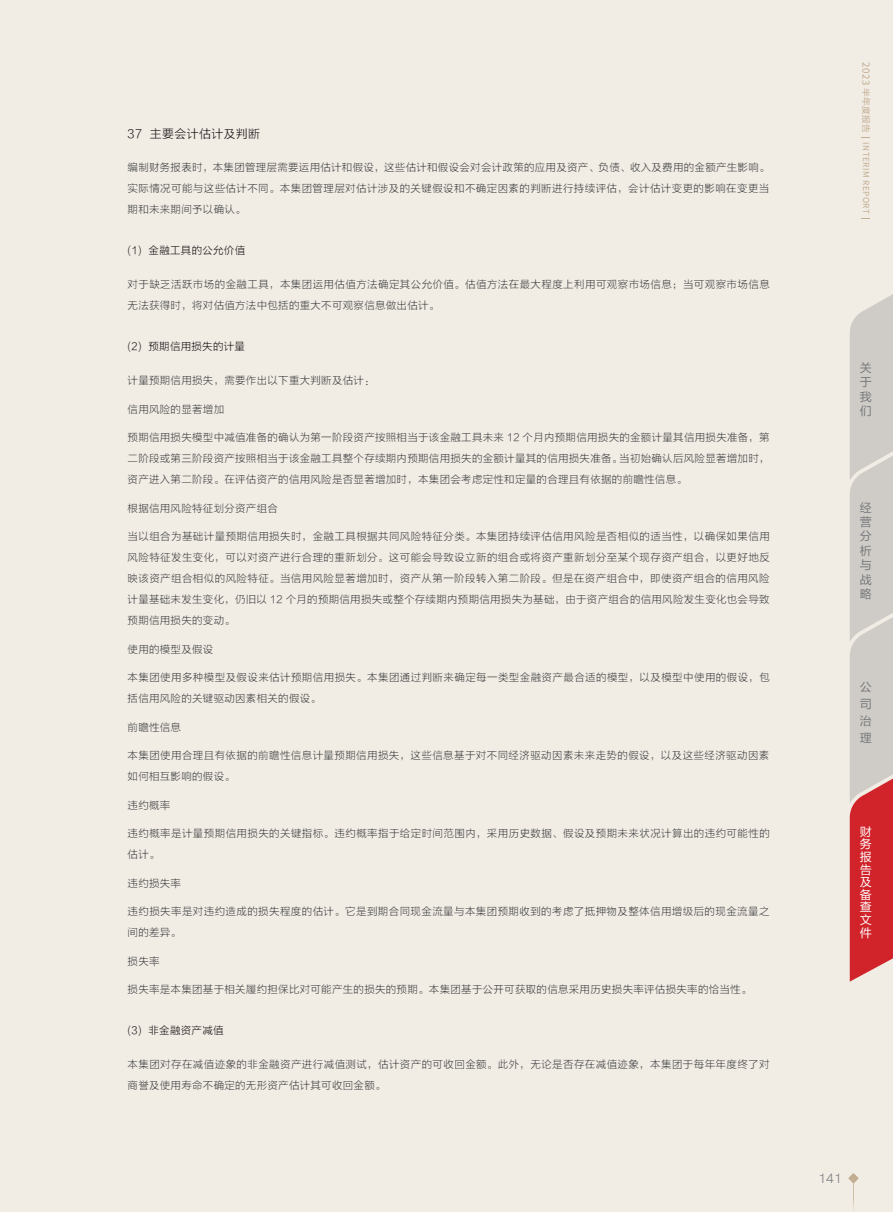
<style>
.page{position:relative;width:893px;height:1212px;background:#f1ece4}
.page>*{position:absolute;margin:0;border:0;box-sizing:border-box;transform-origin:0 0}
.t1{font:13.5px "HK Grotesk";color:#808285}
.t2{font:12px/14.4px "FZLTHJW GB1 0";color:#76787b;text-align:justify}
.t3{font:12px "FZLTXHK";letter-spacing:.025em;color:#231f20}
.t4{font:12px/12.6px "FZLTHJW GB1 0";color:#fff;text-align:justify}
.t5{font:10.5px/21px "FZLTXHK";letter-spacing:.035em;color:#4b4c4d}
.t6{font:10.5px "FZLTXHK";letter-spacing:.025em;color:#231f20}
.t7{font:9.75px "Source Han Sans CN";color:#c3ae92}
.t8{font:8.7px "FZLTHJW GB1 0";letter-spacing:.05em;color:#c3ae92}
.t9{font:8.25px "Source Han Sans CN";letter-spacing:.05em;color:#c3ae92}
</style>
<div class="page">
<svg style="left:848px;top:1173px;width:10px;height:10px"></svg>
<svg style="left:853px;top:1182px;width:1px;height:28px"></svg>
<svg style="left:850px;top:294px;width:43px;height:687px;background:#d1a19f"></svg>
<p class="t3" style="left:128px;top:127px;width:134px">37 主要会计估计及判断</p>
<p class="t5" style="left:128px;top:157px;width:644px;text-align:justify">编制财务报表时，本集团管理层需要运用估计和假设，这些估计和假设会对会计政策的应用及资产、负债、收入及费用的金额产生影响。实际情况可能与这些估计不同。本集团管理层对估计涉及的关键假设和不确定因素的判断进行持续评估，会计估计变更的影响在变更当期和未来期间予以确认。</p>
<p class="t6" style="left:128px;top:244px;width:119px">(1) 金融工具的公允价值</p>
<p class="t5" style="left:128px;top:274px;width:644px">对于缺乏活跃市场的金融工具，本集团运用估值方法确定其公允价值。估值方法在最大程度上利用可观察市场信息；当可观察市场信息无法获得时，将对估值方法中包括的重大不可观察信息做出估计。</p>
<p class="t6" style="left:128px;top:340px;width:119px">(2) 预期信用损失的计量</p>
<p class="t5" style="left:128px;top:370px;width:249px">计量预期信用损失，需要作出以下重大判断及估计：</p>
<p class="t5" style="left:128px;top:399px;width:98px">信用风险的显著增加</p>
<p class="t5" style="left:128px;top:427px;width:644px;text-align:justify">预期信用损失模型中减值准备的确认为第一阶段资产按照相当于该金融工具未来 12 个月内预期信用损失的金额计量其信用损失准备，第二阶段或第三阶段资产按照相当于该金融工具整个存续期内预期信用损失的金额计量其的信用损失准备。当初始确认后风险显著增加时，资产进入第二阶段。在评估资产的信用风险是否显著增加时，本集团会考虑定性和定量的合理且有依据的前瞻性信息。</p>
<p class="t5" style="left:128px;top:498px;width:152px">根据信用风险特征划分资产组合</p>
<p class="t5" style="left:128px;top:526px;width:644px;text-align:justify">当以组合为基础计量预期信用损失时，金融工具根据共同风险特征分类。本集团持续评估信用风险是否相似的适当性，以确保如果信用风险特征发生变化，可以对资产进行合理的重新划分。这可能会导致设立新的组合或将资产重新划分至某个现存资产组合，以更好地反映该资产组合相似的风险特征。当信用风险显著增加时，资产从第一阶段转入第二阶段。但是在资产组合中，即使资产组合的信用风险计量基础未发生变化，仍旧以 12 个月的预期信用损失或整个存续期内预期信用损失为基础，由于资产组合的信用风险发生变化也会导致预期信用损失的变动。</p>
<p class="t5" style="left:128px;top:639px;width:87px">使用的模型及假设</p>
<p class="t5" style="left:128px;top:667px;width:644px">本集团使用多种模型及假设来估计预期信用损失。本集团通过判断来确定每一类型金融资产最合适的模型，以及模型中使用的假设，包括信用风险的关键驱动因素相关的假设。</p>
<p class="t5" style="left:128px;top:717px;width:55px">前瞻性信息</p>
<p class="t5" style="left:128px;top:745px;width:643px">本集团使用合理且有依据的前瞻性信息计量预期信用损失，这些信息基于对不同经济驱动因素未来走势的假设，以及这些经济驱动因素如何相互影响的假设。</p>
<p class="t5" style="left:128px;top:795px;width:44px">违约概率</p>
<p class="t5" style="left:128px;top:823px;width:644px">违约概率是计量预期信用损失的关键指标。违约概率指于给定时间范围内，采用历史数据、假设及预期未来状况计算出的违约可能性的估计。</p>
<p class="t5" style="left:128px;top:873px;width:55px">违约损失率</p>
<p class="t5" style="left:128px;top:901px;width:643px">违约损失率是对违约造成的损失程度的估计。它是到期合同现金流量与本集团预期收到的考虑了抵押物及整体信用增级后的现金流量之间的差异。</p>
<p class="t5" style="left:128px;top:951px;width:34px">损失率</p>
<p class="t5" style="left:128px;top:979px;width:625px">损失率是本集团基于相关履约担保比对可能产生的损失的预期。本集团基于公开可获取的信息采用历史损失率评估损失率的恰当性。</p>
<p class="t6" style="left:128px;top:1024px;width:98px">(3) 非金融资产减值</p>
<p class="t5" style="left:128px;top:1054px;width:644px">本集团对存在减值迹象的非金融资产进行减值测试，估计资产的可收回金额。此外，无论是否存在减值迹象，本集团于每年年度终了对商誉及使用寿命不确定的无形资产估计其可收回金额。</p>
<p class="t7" style="left:872px;top:62px;width:25px;rotate:90deg">2023</p>
<p class="t8" style="left:871px;top:88px;width:47px;rotate:90deg">半年度报告</p>
<p class="t9" style="left:871px;top:142px;width:73px;rotate:90deg">INTERIM REPORT</p>
<p class="t2" style="left:860px;top:361px;width:13px">关于我们</p>
<p class="t2" style="left:860px;top:500px;width:13px">经营分析与战略</p>
<p class="t2" style="left:860px;top:679px;width:13px;line-height:16.8px">公司治理</p>
<p class="t4" style="left:860px;top:825px;width:13px">财务报告及备查文件</p>
<p class="t1" style="left:818px;top:1168px;width:25px">141</p>
</div>
